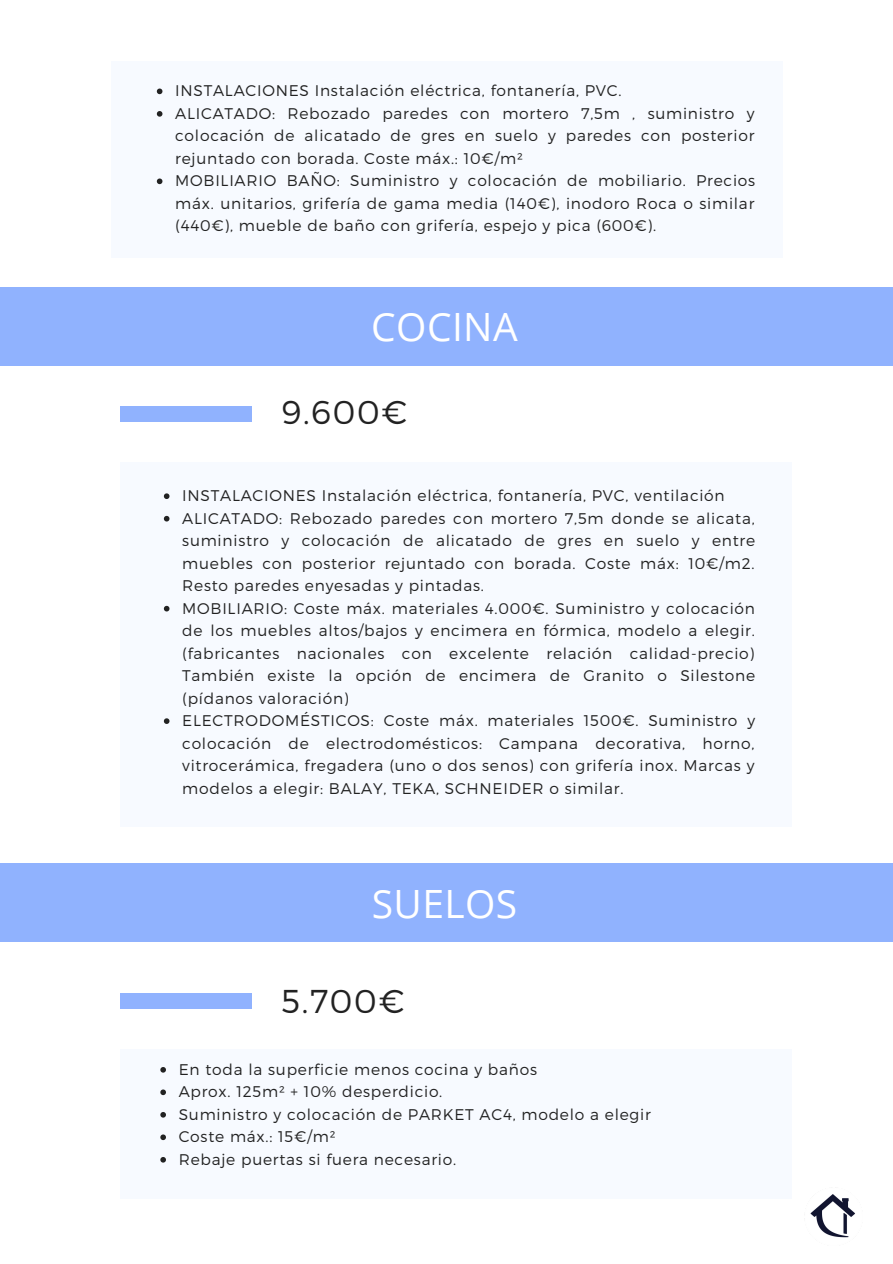
<style>
.page{position:relative;width:893px;height:1264px;background:#fff}
.page>*{position:absolute;margin:0;border:0;box-sizing:border-box;transform-origin:0 0}
.t1{font:39px "Open Sans";letter-spacing:.01em;color:#fff}
.t2{font:300 33px "Montserrat";letter-spacing:.05em;color:#222}
.t3{font:300 15.45px/22.5px "Montserrat";letter-spacing:.05em;color:#222}
</style>
<div class="page">
<div style="left:111px;top:61px;width:671px;height:196px;background:#f7faff"></div>
<svg style="left:157px;top:89px;width:5px;height:5px"></svg>
<svg style="left:157px;top:111px;width:5px;height:6px"></svg>
<svg style="left:157px;top:178px;width:5px;height:6px"></svg>
<div style="left:121px;top:462px;width:671px;height:364px;background:#f7faff"></div>
<svg style="left:164px;top:493px;width:5px;height:6px"></svg>
<svg style="left:164px;top:516px;width:5px;height:5px"></svg>
<svg style="left:164px;top:606px;width:5px;height:5px"></svg>
<svg style="left:164px;top:718px;width:5px;height:6px"></svg>
<div style="left:121px;top:407px;width:131px;height:14px;background:#90b2fe"></div>
<img style="left:810px;top:1194px;width:45px;height:44px">
<div style="left:0;top:287px;width:892px;height:79px;background:#90b2fe"></div>
<div style="left:121px;top:1049px;width:671px;height:149px;background:#f7faff"></div>
<svg style="left:160px;top:1067px;width:6px;height:5px"></svg>
<svg style="left:160px;top:1089px;width:6px;height:6px"></svg>
<svg style="left:160px;top:1112px;width:6px;height:5px"></svg>
<svg style="left:160px;top:1134px;width:6px;height:6px"></svg>
<svg style="left:160px;top:1157px;width:6px;height:5px"></svg>
<div style="left:121px;top:993px;width:131px;height:15px;background:#90b2fe"></div>
<div style="left:0;top:863px;width:892px;height:79px;background:#90b2fe"></div>
<p class="t3" style="left:175px;top:79px;width:581px">INSTALACIONES Instalación eléctrica, fontanería, PVC.<br>ALICATADO: Rebozado paredes con mortero 7,5m , suministro y colocación de alicatado de gres en suelo y paredes con posterior rejuntado con borada. Coste máx.: 10€/m²<br>MOBILIARIO BAÑO: Suministro y colocación de mobiliario. Precios máx. unitarios, grifería de gama media (140€), inodoro Roca o similar (440€), mueble de baño con grifería, espejo y pica (600€).</p>
<h1 class="t1" style="left:371px;top:299px;width:148px">COCINA</h1>
<h2 class="t2" style="left:281px;top:390px;width:127px">9.600€</h2>
<p class="t3" style="left:182px;top:484px;width:574px">INSTALACIONES Instalación eléctrica, fontanería, PVC, ventilación ALICATADO: Rebozado paredes con mortero 7,5m donde se alicata, suministro y colocación de alicatado de gres en suelo y entre muebles con posterior rejuntado con borada. Coste máx: 10€/m2.<br>Resto paredes enyesadas y pintadas.<br>MOBILIARIO: Coste máx. materiales 4.000€. Suministro y colocación de los muebles altos/bajos y encimera en fórmica, modelo a elegir. (fabricantes nacionales con excelente relación calidad-precio)<br>También existe la opción de encimera de Granito o Silestone (pídanos valoración)<br>ELECTRODOMÉSTICOS: Coste máx. materiales 1500€. Suministro y colocación de electrodomésticos: Campana decorativa, horno, vitrocerámica, fregadera (uno o dos senos) con grifería inox. Marcas y modelos a elegir: BALAY, TEKA, SCHNEIDER o similar.</p>
<h1 class="t1" style="left:372px;top:875px;width:147px">SUELOS</h1>
<h2 class="t2" style="left:281px;top:980px;width:125px">5.700€</h2>
<p class="t3" style="left:179px;top:1057px;width:473px">En toda la superficie menos cocina y baños<br>Aprox. 125m² + 10% desperdicio.<br>Suministro y colocación de PARKET AC4, modelo a elegir Coste máx.: 15€/m²<br>Rebaje puertas si fuera necesario.</p>
</div>
